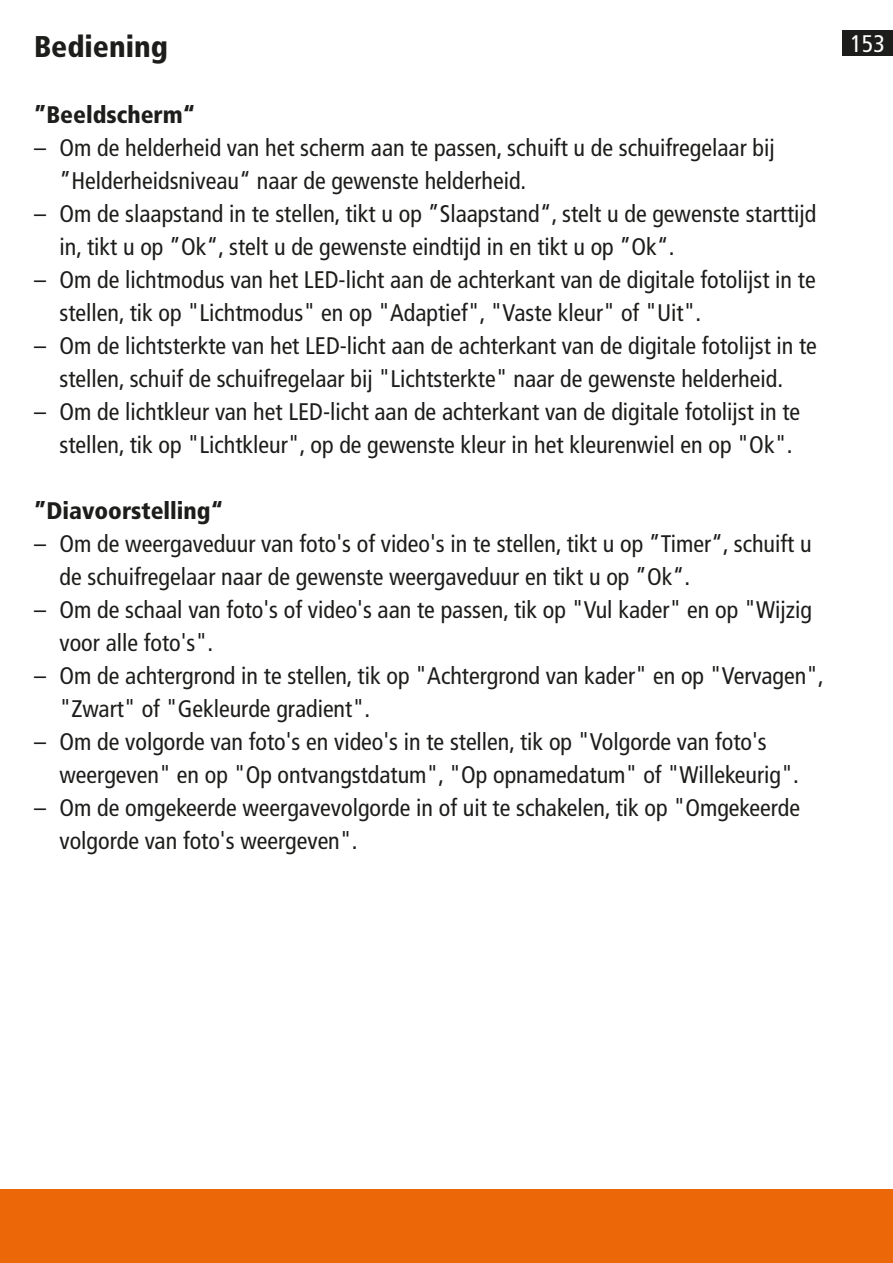
<style>
.page{position:relative;width:893px;height:1263px;background:#fff}
.page>*{position:absolute;margin:0;border:0;box-sizing:border-box;transform-origin:0 0}
.t1{font:900 condensed 30px "Frutiger LT Pro";color:#1d1d1b}
.t2{font:condensed 24px/33px "Frutiger LT Pro";color:#1d1d1b}
.t3{font:900 condensed 24px "Frutiger LT Pro";color:#1d1d1b}
.t4{font:condensed 24px "Frutiger LT Pro";color:#fff}
</style>
<div class="page">
<div style="left:842px;top:30px;width:51px;height:26px;background:#1d1d1b"></div>
<div style="left:0;top:1188px;width:893px;height:75px;background:#ec6708"></div>
<p class="t1" style="left:34px;top:28px;width:135px">Bediening</p>
<p class="t4" style="left:850px;top:30px;width:36px">153</p>
<p class="t3" style="left:34px;top:100px;width:163px">”Beeldscherm“</p>
<p class="t2" style="left:60px;top:131px;width:717px;text-indent:-26px">– Om de helderheid van het scherm aan te passen, schuift u de schuifregelaar bij ”Helderheidsniveau“ naar de gewenste helderheid.</p>
<p class="t2" style="left:60px;top:197px;width:758px;text-indent:-26px">– Om de slaapstand in te stellen, tikt u op ”Slaapstand“, stelt u de gewenste starttijd in, tikt u op ”Ok“, stelt u de gewenste eindtijd in en tikt u op ”Ok“.</p>
<p class="t2" style="left:60px;top:263px;width:758px;text-indent:-26px">– Om de lichtmodus van het LED-licht aan de achterkant van de digitale fotolijst in te stellen, tik op "Lichtmodus" en op "Adaptief", "Vaste kleur" of "Uit".</p>
<p class="t2" style="left:34px;top:329px;width:784px;text-align:center">– Om de lichtsterkte van het LED-licht aan de achterkant van de digitale fotolijst in te stellen, schuif de schuifregelaar bij "Lichtsterkte" naar de gewenste helderheid.</p>
<p class="t2" style="left:34px;top:395px;width:768px;text-align:center">– Om de lichtkleur van het LED-licht aan de achterkant van de digitale fotolijst in te stellen, tik op "Lichtkleur", op de gewenste kleur in het kleurenwiel en op "Ok".</p>
<p class="t3" style="left:34px;top:496px;width:191px">”Diavoorstelling“</p>
<p class="t2" style="left:60px;top:527px;width:754px;text-indent:-26px">– Om de weergaveduur van foto's of video's in te stellen, tikt u op ”Timer“, schuift u de schuifregelaar naar de gewenste weergaveduur en tikt u op ”Ok“.</p>
<p class="t2" style="left:60px;top:593px;width:754px;text-indent:-26px">– Om de schaal van foto's of video's aan te passen, tik op "Vul kader" en op "Wijzig voor alle foto's".</p>
<p class="t2" style="left:60px;top:659px;width:766px;text-indent:-26px">– Om de achtergrond in te stellen, tik op "Achtergrond van kader" en op "Vervagen", "Zwart" of "Gekleurde gradient".</p>
<p class="t2" style="left:60px;top:725px;width:737px;text-indent:-26px">– Om de volgorde van foto's en video's in te stellen, tik op "Volgorde van foto's weergeven" en op "Op ontvangstdatum", "Op opnamedatum" of "Willekeurig".</p>
<p class="t2" style="left:60px;top:791px;width:742px;text-indent:-26px">– Om de omgekeerde weergavevolgorde in of uit te schakelen, tik op "Omgekeerde volgorde van foto's weergeven".</p>
</div>
